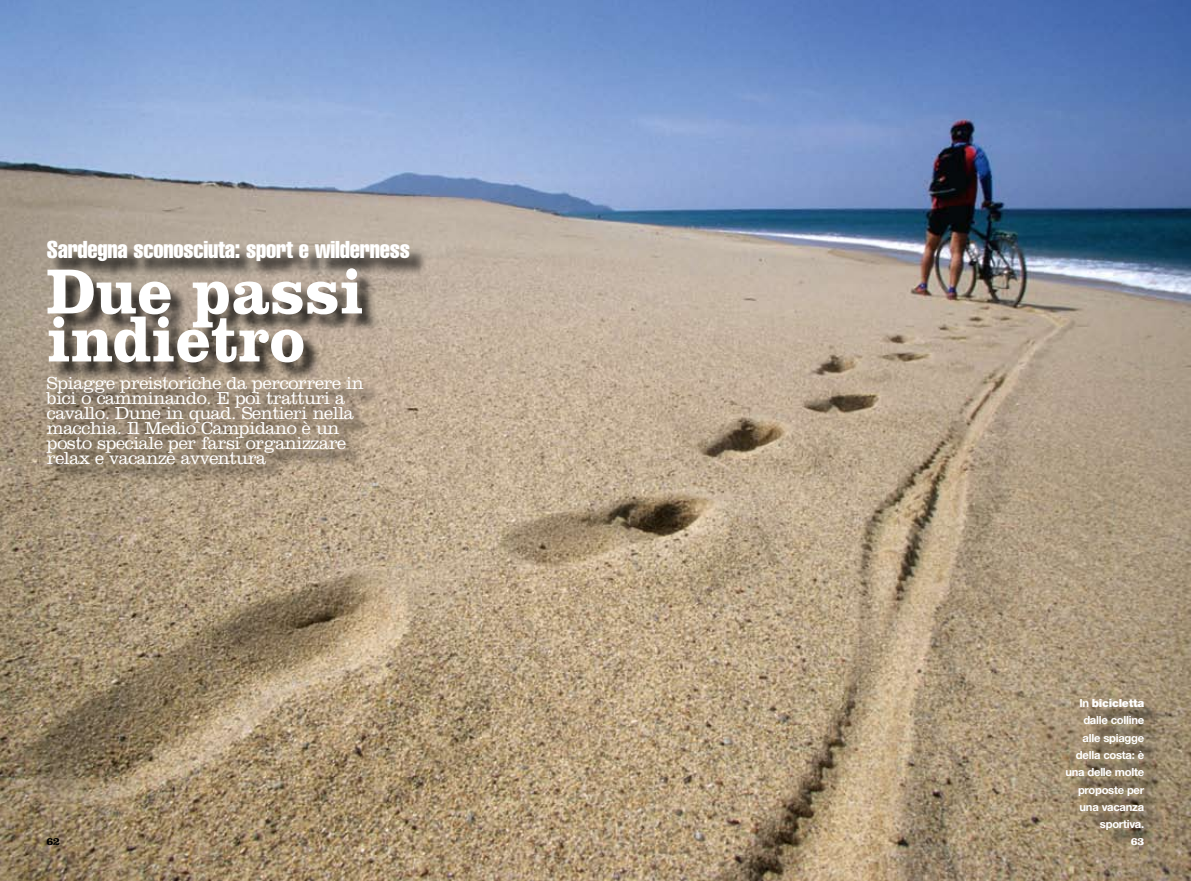
<style>
.page{position:relative;width:1191px;height:881px;background:#fff}
.page>*{position:absolute;margin:0;border:0;box-sizing:border-box;transform-origin:0 0}
.t1{font:700 66px/48px "Clarendon LT Std";color:#fff;scale:.95 1}
.t2{font:24px "Helvetica LT Std Comp";letter-spacing:-.01em;color:#fff}
.t3{font:300 18px/15px "Clarendon LT Std";letter-spacing:-.025em;color:#fff}
.t4{font:700 11.25px/17.2px "Helvetica Neue LT Std";letter-spacing:-.025em;color:#fff;text-align:right}
.t5{font:700 11.25px "Clarendon LT Std";color:#000}
.t6{font:700 11.25px "Clarendon LT Std";color:#fff}
.s1{font-weight:900}
</style>
<div class="page">
<img style="left:0;top:0;width:1191px;height:880px">
<div style="left:50px;top:243px;width:377px;height:36px;background:#000;opacity:.75"></div>
<div style="left:50px;top:270px;width:330px;height:110px;background:#000;opacity:.75"></div>
<div style="left:48px;top:378px;width:331px;height:103px;background:#000;opacity:.75"></div>
<div style="left:1068px;top:700px;width:94px;height:146px;background:#000;opacity:.75"></div>
<h2 class="t2" style="left:47px;top:234px;width:364px">Sardegna sconosciuta: sport e wilderness</h2>
<h1 class="t1" style="left:47px;top:266px;width:335px">Due passi indietro</h1>
<p class="t3" style="left:47px;top:375px;width:318px">Spiagge preistoriche da percorrere in bici o camminando. E poi tratturi a cavallo. Dune in quad. Sentieri nella macchia. Il Medio Campidano è un posto speciale per farsi organizzare relax e vacanze avventura</p>
<p class="t4" style="left:1065px;top:694px;width:80px">In <span class="s1">bicicletta </span>dalle colline alle spiagge della costa: è una delle molte proposte per una vacanza sportiva.</p>
<p class="t5" style="left:46px;top:834px;width:15px">62</p>
<p class="t6" style="left:1130px;top:834px;width:15px">63</p>
</div>
